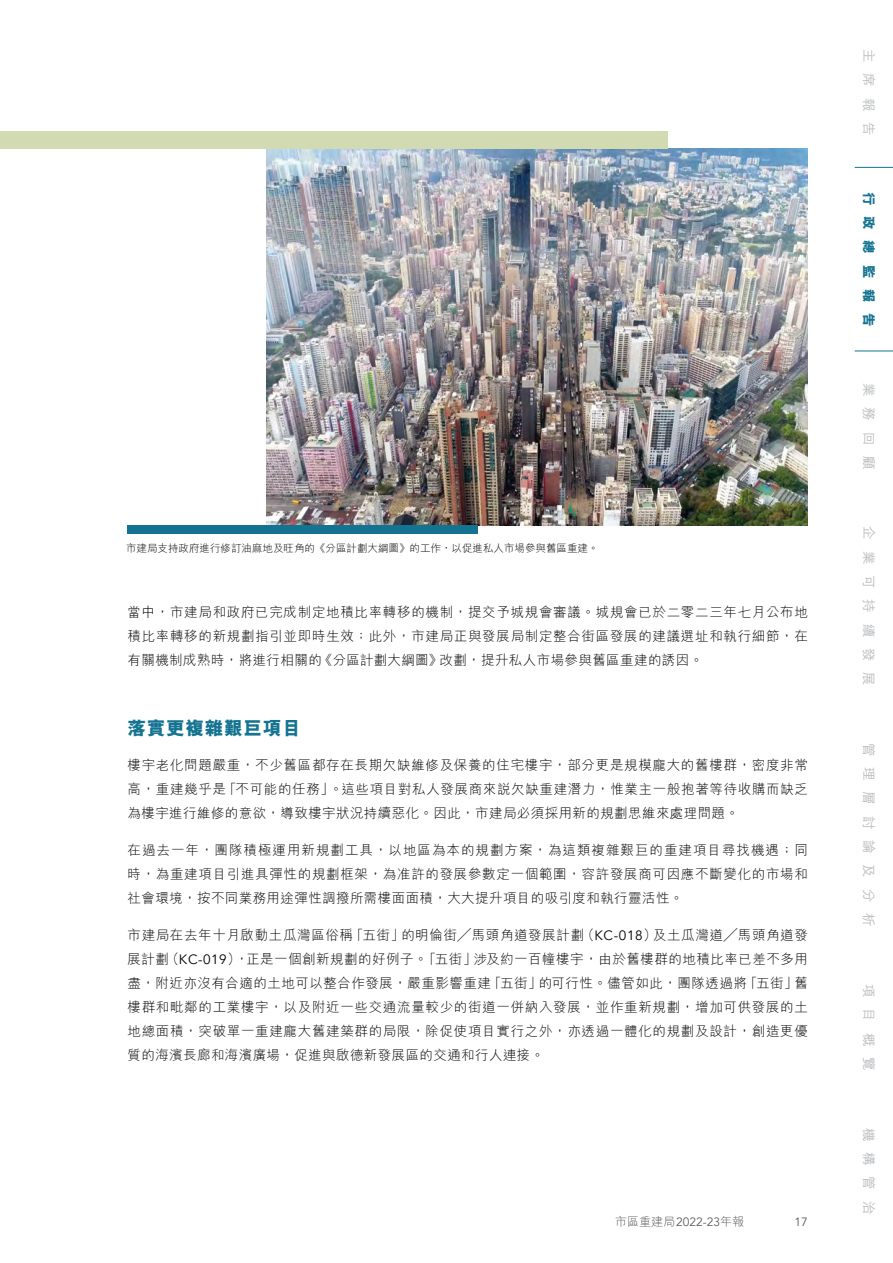
<style>
.page{position:relative;width:893px;height:1263px;background:#fff}
.page>*{position:absolute;margin:0;border:0;box-sizing:border-box;transform-origin:0 0}
.t1{font:800 18.75px "M Hei HK";letter-spacing:.03em;color:#137390}
.t2{font:300 13.5px/24px "M Hei HK";letter-spacing:.03em;color:#000;text-align:justify}
.t3{font:500 13.5px "M Hei HK";letter-spacing:.8em;color:#bcbec0}
.t4{font:800 13.5px "M Hei HK";letter-spacing:.8em;color:#137390}
.t5{font:300 12px "M Hei HK";color:#58595b}
.t6{font:12px "Avenir";color:#58595b}
.t7{font:300 10.5px "M Hei HK";color:#000}
.s1{font-family:"Avenir";font-weight:400}
</style>
<div class="page">
<img style="left:266px;top:149px;width:542px;height:376px">
<div style="left:0;top:132px;width:668px;height:17px;background:#d1dab1"></div>
<div style="left:128px;top:525px;width:350px;height:9px;background:#137390"></div>
<hr style="left:855px;top:167px;width:38px;height:1px;background:#137390">
<hr style="left:855px;top:351px;width:38px;height:1px;background:#137390">
<p class="t7" style="left:126px;top:540px;width:474px">市建局支持政府進行修訂油麻地及旺角的《分區計劃大綱圖》的工作，以促進私人市場參與舊區重建。</p>
<p class="t2" style="left:128px;top:600px;width:682px">當中，市建局和政府已完成制定地積比率轉移的機制，提交予城規會審議。城規會已於二零二三年七月公布地積比率轉移的新規劃指引並即時生效；此外，市建局正與發展局制定整合街區發展的建議選址和執行細節，在有關機制成熟時，將進行相關的《分區計劃大綱圖》改劃，提升私人市場參與舊區重建的誘因。</p>
<h1 class="t1" style="left:128px;top:716px;width:175px">落實更複雜艱巨項目</h1>
<p class="t2" style="left:128px;top:752px;width:682px">樓宇老化問題嚴重，不少舊區都存在長期欠缺維修及保養的住宅樓宇，部分更是規模龐大的舊樓群，密度非常高，重建幾乎是「不可能的任務」。這些項目對私人發展商來說欠缺重建潛力，惟業主一般抱著等待收購而缺乏為樓宇進行維修的意欲，導致樓宇狀況持續惡化。因此，市建局必須採用新的規劃思維來處理問題。</p>
<p class="t2" style="left:128px;top:837px;width:682px">在過去一年，團隊積極運用新規劃工具，以地區為本的規劃方案，為這類複雜艱巨的重建項目尋找機遇；同時，為重建項目引進具彈性的規劃框架，為准許的發展參數定一個範圍，容許發展商可因應不斷變化的市場和社會環境，按不同業務用途彈性調撥所需樓面面積，大大提升項目的吸引度和執行靈活性。</p>
<p class="t2" style="left:128px;top:922px;width:682px">市建局在去年十月啟動土瓜灣區俗稱「五街」的明倫街╱馬頭角道發展計劃（<span class="s1">KC-018</span>）及土瓜灣道╱馬頭角道發展計劃（<span class="s1">KC-019</span>），正是一個創新規劃的好例子。「五街」涉及約一百幢樓宇，由於舊樓群的地積比率已差不多用盡，附近亦沒有合適的土地可以整合作發展，嚴重影響重建「五街」的可行性。儘管如此，團隊透過將「五街」舊樓群和毗鄰的工業樓宇，以及附近一些交通流量較少的街道一併納入發展，並作重新規劃，增加可供發展的土地總面積，突破單一重建龐大舊建築群的局限，除促使項目實行之外，亦透過一體化的規劃及設計，創造更優質的海濱長廊和海濱廣場，促進與啟德新發展區的交通和行人連接。</p>
<p class="t5" style="left:615px;top:1213px;width:130px">市區重建局<span class="s1">2022-23</span>年報</p>
<p class="t6" style="left:795px;top:1214px;width:15px">17</p>
<p class="t3" style="left:879px;top:49px;width:88px;rotate:90deg">主席報告</p>
<p class="t4" style="left:878px;top:192px;width:136px;rotate:90deg">行政總監報告</p>
<p class="t3" style="left:879px;top:383px;width:88px;rotate:90deg">業務回顧</p>
<p class="t3" style="left:879px;top:526px;width:161px;rotate:90deg">企業可持續發展</p>
<p class="t3" style="left:879px;top:743px;width:185px;rotate:90deg">管理層討論及分析</p>
<p class="t3" style="left:879px;top:984px;width:88px;rotate:90deg">項目概覽</p>
<p class="t3" style="left:879px;top:1127px;width:88px;rotate:90deg">機構管治</p>
</div>
